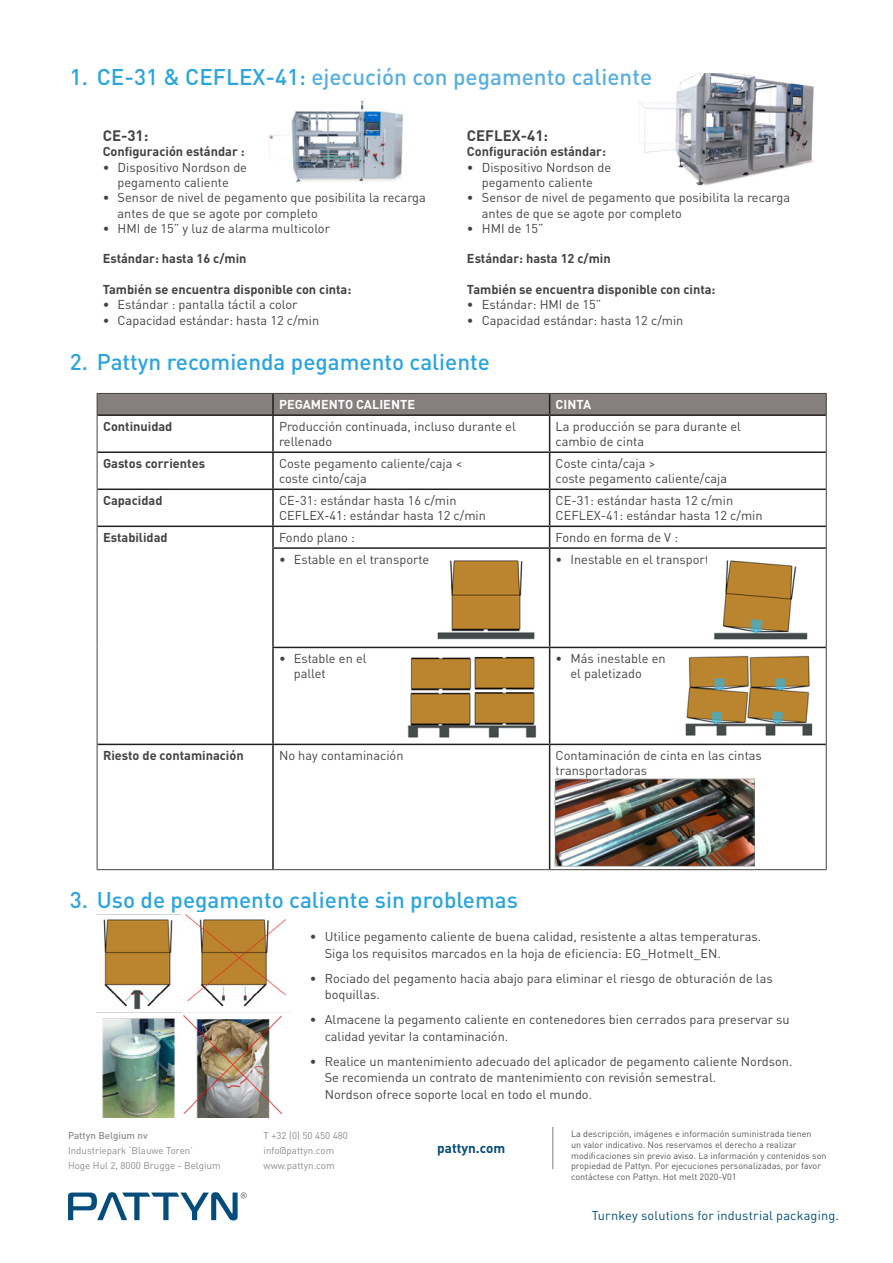
<style>
.page{position:relative;width:893px;height:1263px;background:#fff}
.page>*{position:absolute;margin:0;border:0;box-sizing:border-box;transform-origin:0 0}
.t1{font:500 22.5px "DIN Pro";color:#2ba5de}
.t2{font:500 22.5px "DIN Pro";color:#57afe1}
.Bold{font:700 15px "DIN Pro";color:#434342}
.t3{font:700 13.5px "DIN Pro";color:#044d7a}
.t4{font:12.75px/15.3px "DIN Pro";color:#434342}
.Bold-2{font:700 12.75px "DIN Pro";color:#434342}
.t5{font:12.75px "DIN Pro";letter-spacing:.015em;color:#044d7a}
.Bold-3{font:700 12.75px "DIN Pro";color:#fff}
.t6{font:9.75px/15px "DIN Pro";color:#8e8b8b}
.t7{font:500 9.75px "DIN Pro";color:#8e8b8b}
.t8{font:9px/10.8px "DIN Pro";color:#575554}
.s1{color:#2ba5de}
</style>
<div class="page">
<svg style="left:68px;top:1192px;width:179px;height:28px"></svg>
<hr style="left:553px;top:1127px;width:1px;height:42px;background:#857f7d">
<img style="left:639px;top:73px;width:175px;height:113px">
<hr style="left:97px;top:414px;width:176px;height:2px;background:#231f20">
<hr style="left:273px;top:414px;width:277px;height:2px;background:#231f20">
<hr style="left:272px;top:416px;width:2px;height:35px;background:#231f20">
<hr style="left:550px;top:414px;width:276px;height:2px;background:#231f20">
<hr style="left:549px;top:416px;width:1px;height:35px;background:#231f20">
<hr style="left:97px;top:451px;width:176px;height:2px;background:#231f20">
<hr style="left:273px;top:451px;width:277px;height:2px;background:#231f20">
<hr style="left:272px;top:453px;width:2px;height:35px;background:#231f20">
<hr style="left:550px;top:451px;width:276px;height:2px;background:#231f20">
<hr style="left:549px;top:453px;width:1px;height:35px;background:#231f20">
<hr style="left:97px;top:488px;width:176px;height:2px;background:#231f20">
<hr style="left:273px;top:488px;width:277px;height:2px;background:#231f20">
<hr style="left:272px;top:490px;width:2px;height:36px;background:#231f20">
<hr style="left:550px;top:488px;width:276px;height:2px;background:#231f20">
<hr style="left:549px;top:490px;width:1px;height:36px;background:#231f20">
<hr style="left:97px;top:526px;width:176px;height:1px;background:#231f20">
<hr style="left:273px;top:526px;width:277px;height:1px;background:#231f20">
<hr style="left:272px;top:527px;width:2px;height:20px;background:#231f20">
<hr style="left:550px;top:526px;width:276px;height:1px;background:#231f20">
<svg style="left:549px;top:527px;width:1px;height:20px"></svg>
<hr style="left:272px;top:547px;width:278px;height:2px;background:#231f20">
<hr style="left:272px;top:549px;width:2px;height:98px;background:#231f20">
<hr style="left:550px;top:547px;width:276px;height:2px;background:#231f20">
<hr style="left:549px;top:549px;width:1px;height:98px;background:#231f20">
<hr style="left:272px;top:647px;width:278px;height:1px;background:#231f20">
<hr style="left:272px;top:648px;width:2px;height:96px;background:#231f20">
<hr style="left:550px;top:647px;width:276px;height:1px;background:#231f20">
<hr style="left:549px;top:648px;width:1px;height:96px;background:#231f20">
<hr style="left:97px;top:744px;width:176px;height:1px;background:#231f20">
<hr style="left:273px;top:744px;width:277px;height:1px;background:#231f20">
<hr style="left:272px;top:745px;width:2px;height:124px;background:#231f20">
<hr style="left:550px;top:744px;width:276px;height:1px;background:#231f20">
<hr style="left:549px;top:745px;width:1px;height:124px;background:#231f20">
<svg style="left:97px;top:393px;width:730px;height:22px;background:#7f7977"></svg>
<hr style="left:97px;top:415px;width:1px;height:37px;background:#434342">
<hr style="left:826px;top:415px;width:1px;height:37px;background:#434342">
<hr style="left:97px;top:452px;width:1px;height:37px;background:#434342">
<hr style="left:826px;top:452px;width:1px;height:37px;background:#434342">
<hr style="left:97px;top:489px;width:1px;height:37px;background:#434342">
<hr style="left:826px;top:489px;width:1px;height:37px;background:#434342">
<svg style="left:97px;top:526px;width:1px;height:22px"></svg>
<svg style="left:826px;top:526px;width:1px;height:22px"></svg>
<hr style="left:97px;top:548px;width:1px;height:99px;background:#434342">
<hr style="left:826px;top:548px;width:1px;height:99px;background:#434342">
<hr style="left:97px;top:647px;width:1px;height:97px;background:#434342">
<hr style="left:826px;top:647px;width:1px;height:97px;background:#434342">
<hr style="left:97px;top:744px;width:1px;height:125px;background:#434342">
<hr style="left:826px;top:744px;width:1px;height:125px;background:#434342">
<hr style="left:97px;top:869px;width:176px;height:1px;background:#434342">
<hr style="left:273px;top:869px;width:277px;height:1px;background:#434342">
<hr style="left:550px;top:869px;width:277px;height:1px;background:#434342">
<img style="left:437px;top:560px;width:98px;height:80px">
<img style="left:407px;top:656px;width:130px;height:82px">
<img style="left:714px;top:560px;width:94px;height:80px">
<img style="left:685px;top:655px;width:128px;height:81px">
<img style="left:554px;top:779px;width:201px;height:87px">
<img style="left:97px;top:912px;width:193px;height:205px">
<img style="left:269px;top:100px;width:134px;height:83px">
<p class="t2" style="left:70px;top:62px;width:584px"><span class="s1">1. CE-31 &amp; CEFLEX-41:</span> ejecución con pegamento caliente</p>
<p class="Bold" style="left:467px;top:125px;width:83px">CEFLEX-41:</p>
<p class="Bold-2" style="left:467px;top:143px;width:141px">Configuración estándar:</p>
<p class="t4" style="left:467px;top:159px;width:146px;text-align:center">• Dispositivo Nordson de pegamento caliente</p>
<p class="t4" style="left:482px;top:189px;width:310px;text-indent:-15px">• Sensor de nivel de pegamento que posibilita la recarga antes de que se agote por completo</p>
<p class="t4" style="left:467px;top:220px;width:78px">• HMI de 15”</p>
<p class="Bold-2" style="left:467px;top:250px;width:145px">Estándar: hasta 12 c/min</p>
<p class="Bold-2" style="left:467px;top:281px;width:250px">También se encuentra disponible con cinta:</p>
<p class="t4" style="left:467px;top:297px;width:136px">• Estándar: HMI de 15”</p>
<p class="t4" style="left:467px;top:312px;width:218px">• Capacidad estándar: hasta 12 c/min</p>
<p class="t1" style="left:70px;top:347px;width:422px">2. Pattyn recomienda pegamento caliente</p>
<p class="Bold-3" style="left:279px;top:396px;width:138px">PEGAMENTO CALIENTE</p>
<p class="Bold-3" style="left:556px;top:396px;width:37px">CINTA</p>
<p class="Bold-2" style="left:103px;top:418px;width:71px">Continuidad</p>
<p class="t4" style="left:279px;top:418px;width:238px">Producción continuada, incluso durante el rellenado</p>
<p class="t4" style="left:556px;top:418px;width:187px">La producción se para durante el</p>
<p class="Bold" style="left:103px;top:125px;width:47px">CE-31:</p>
<p class="Bold-2" style="left:103px;top:143px;width:143px">Configuración estándar :</p>
<p class="t4" style="left:103px;top:159px;width:146px;text-align:center">• Dispositivo Nordson de pegamento caliente</p>
<p class="t4" style="left:118px;top:189px;width:310px;text-indent:-15px">• Sensor de nivel de pegamento que posibilita la recarga antes de que se agote por completo</p>
<p class="t4" style="left:103px;top:220px;width:229px">• HMI de 15” y luz de alarma multicolor</p>
<p class="Bold-2" style="left:103px;top:250px;width:145px">Estándar: hasta 16 c/min</p>
<p class="Bold-2" style="left:103px;top:281px;width:250px">También se encuentra disponible con cinta:</p>
<p class="t4" style="left:103px;top:297px;width:196px">• Estándar : pantalla táctil a color</p>
<p class="t4" style="left:103px;top:312px;width:218px">• Capacidad estándar: hasta 12 c/min</p>
<p class="t4" style="left:556px;top:433px;width:90px">cambio de cinta</p>
<p class="Bold-2" style="left:103px;top:455px;width:103px">Gastos corrientes</p>
<p class="t4" style="left:279px;top:455px;width:185px">Coste pegamento caliente/caja &lt;</p>
<p class="t4" style="left:279px;top:470px;width:89px">coste cinto/caja</p>
<p class="Bold-2" style="left:103px;top:492px;width:61px">Capacidad</p>
<p class="t4" style="left:279px;top:492px;width:179px">CE-31: estándar hasta 16 c/min</p>
<p class="t4" style="left:279px;top:507px;width:208px">CEFLEX-41: estándar hasta 12 c/min</p>
<p class="t4" style="left:556px;top:455px;width:101px">Coste cinta/caja &gt;</p>
<p class="t4" style="left:556px;top:470px;width:173px">coste pegamento caliente/caja</p>
<p class="t4" style="left:556px;top:492px;width:208px">CE-31: estándar hasta 12 c/min<br>CEFLEX-41: estándar hasta 12 c/min</p>
<p class="Bold-2" style="left:103px;top:529px;width:66px">Estabilidad</p>
<p class="t4" style="left:279px;top:529px;width:78px">Fondo plano :</p>
<p class="t4" style="left:556px;top:529px;width:124px">Fondo en forma de V :</p>
<p class="t4" style="left:279px;top:551px;width:152px">• Estable en el transporte</p>
<p class="t4" style="left:556px;top:551px;width:162px">• Inestable en el transporte</p>
<p class="t4" style="left:294px;top:650px;width:74px;text-indent:-15px">• Estable en el pallet</p>
<p class="t4" style="left:570px;top:650px;width:97px;text-indent:-15px">• Más inestable en el paletizado</p>
<p class="Bold-2" style="left:103px;top:747px;width:142px">Riesto de contaminación</p>
<p class="t4" style="left:279px;top:747px;width:126px">No hay contaminación</p>
<p class="t4" style="left:556px;top:747px;width:208px">Contaminación de cinta en las cintas transportadoras</p>
<p class="t1" style="left:70px;top:884px;width:450px">3. Uso de pegamento caliente sin problemas</p>
<p class="t4" style="left:325px;top:928px;width:438px;line-height:16.5px;text-indent:-15px">• Utilice pegamento caliente de buena calidad, resistente a altas temperaturas.<br>Siga los requisitos marcados en la hoja de eficiencia: EG_Hotmelt_EN.</p>
<p class="t4" style="left:325px;top:969px;width:449px;line-height:16.5px;text-indent:-15px">• Rociado del pegamento hacia abajo para eliminar el riesgo de obturación de las boquillas.</p>
<p class="t4" style="left:325px;top:1011px;width:466px;line-height:16.5px;text-indent:-15px">• Almacene la pegamento caliente en contenedores bien cerrados para preservar su calidad yevitar Ia contaminación.</p>
<p class="t4" style="left:325px;top:1052px;width:469px;line-height:16.5px;text-indent:-15px">• Realice un mantenimiento adecuado del aplicador de pegamento caliente Nordson.<br>Se recomienda un contrato de mantenimiento con revisión semestral.<br>Nordson ofrece soporte local en todo el mundo.</p>
<p class="t7" style="left:68px;top:1128px;width:81px">Pattyn Belgium nv</p>
<p class="t6" style="left:68px;top:1142px;width:154px">Industriepark ‘Blauwe Toren’<br>Hoge Hul 2, 8000 Brugge - Belgium</p>
<p class="t6" style="left:264px;top:1127px;width:86px">T +32 (0) 50 450 480 info@pattyn.com www.pattyn.com</p>
<p class="t3" style="left:437px;top:1139px;width:69px">pattyn.com</p>
<p class="t8" style="left:571px;top:1128px;width:257px">La descripción, imágenes e información suministrada tienen<br>un valor indicativo. Nos reservamos el derecho a realizar modificaciones sin previo aviso. La información y contenidos son propiedad de Pattyn. Por ejecuciones personalizadas, por favor contáctese con Pattyn. Hot melt 2020-V01</p>
<p class="t5" style="left:592px;top:1207px;width:249px">Turnkey solutions for industrial packaging.</p>
</div>
